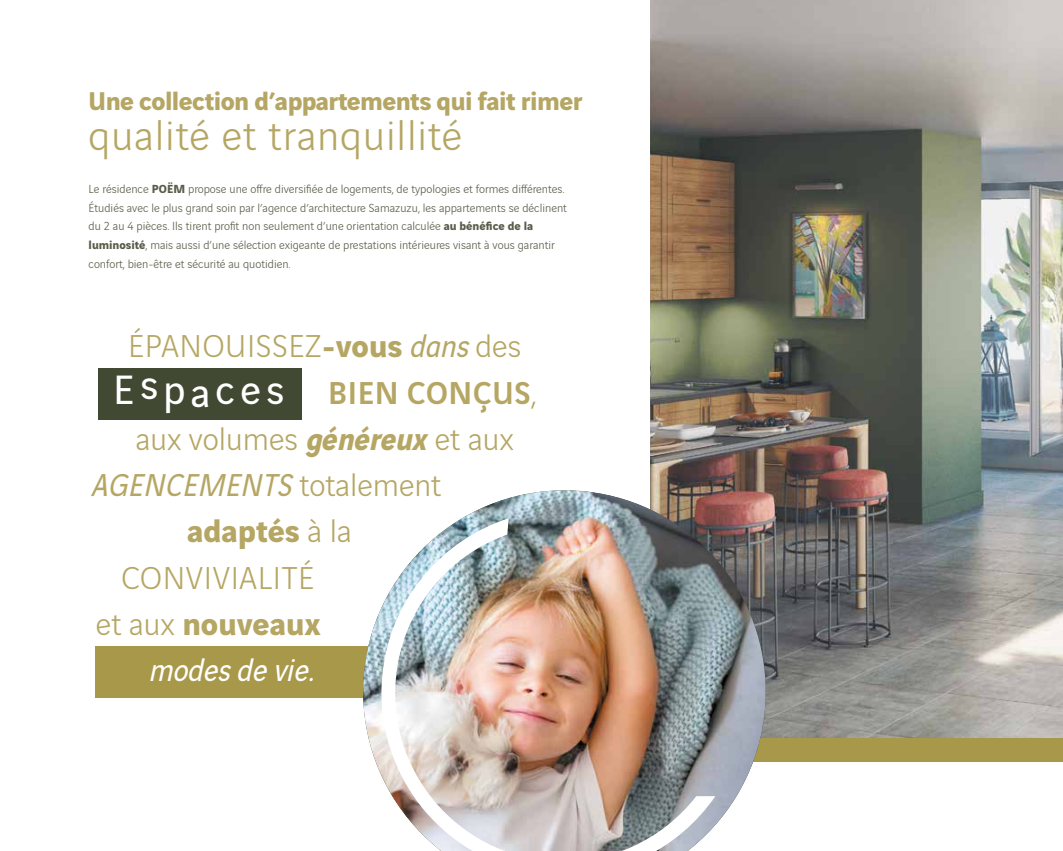
<style>
.page{position:relative;width:1063px;height:851px;background:#fff}
.page>*{position:absolute;margin:0;border:0;box-sizing:border-box;transform-origin:0 0}
.t1{font:300 44.5px "Vinci Sans";letter-spacing:.02em;color:#b5a663}
.t2{font:300 33.75px "Vinci Sans";letter-spacing:.02em;color:#b5a663}
.t3{font:300 33.75px "Vinci Sans";color:#b5a663}
.t4{font:700 33.75px "Vinci Sans";color:#b5a663}
.t5{font:italic 33.75px "Vinci Sans";letter-spacing:.02em;color:#b5a663}
.t6{font:500 33.75px "Vinci Sans";letter-spacing:.02em;color:#b5a663}
.t7{font:italic 33.75px "Vinci Sans";color:#fff}
.t8{font:700 27.38px "Vinci Sans";letter-spacing:-.02em;color:#b5a663}
.t9{font:300 12.5px/18.8px "Vinci Sans";color:#585c48}
.s1{font-weight:700}
.s2{font-weight:400;font-style:italic}
.s3{font-weight:400;font-size:43.75px;color:#fff}
.s4{font-weight:300}
.s5{font-weight:700;font-style:italic}
.s6{font-weight:300;font-style:normal}
</style>
<div class="page">
<img style="left:650px;top:0;width:413px;height:738px">
<div style="left:648px;top:738px;width:415px;height:24px;background:#a89849"></div>
<div style="left:96px;top:645px;width:303px;height:52px;background:#a89849"></div>
<div style="left:98px;top:368px;width:204px;height:52px;background:#414933"></div>
<img style="left:363px;top:490px;width:403px;height:335px">
<img style="left:373px;top:518px;width:342px;height:332px">
<h3 class="t8" style="left:89px;top:79px;width:496px">Une collection d’appartements qui fait rimer</h3>
<h1 class="t1" style="left:89px;top:103px;width:375px">qualité et tranquillité</h1>
<p class="t9" style="left:89px;top:178px;width:480px">Le résidence <span class="s1">POËM</span> propose une offre diversifiée de logements, de typologies et formes différentes.<br>Étudiés avec le plus grand soin par l’agence d’architecture Samazuzu, les appartements se déclinent du 2 au 4 pièces. Ils tirent profit non seulement d’une orientation calculée <span class="s1">au bénéfice de la luminosité</span>, mais aussi d’une sélection exigeante de prestations intérieures visant à vous garantir confort, bien-être et sécurité au quotidien.</p>
<h2 class="t2" style="left:128px;top:322px;width:395px">ÉPANOUISSEZ<span class="s1">-vous</span> <span class="s2">dans</span> des</h2>
<h2 class="t6" style="left:113px;top:366px;width:425px"><span class="s3">Espaces</span> BIEN CONÇUS<span class="s4">,</span></h2>
<h2 class="t3" style="left:136px;top:414px;width:379px">aux volumes <span class="s5">généreux</span> et aux</h2>
<h2 class="t5" style="left:92px;top:460px;width:351px">AGENCEMENTS <span class="s6">totalement</span></h2>
<h2 class="t4" style="left:187px;top:504px;width:166px">adaptés <span class="s4">à la</span></h2>
<h2 class="t2" style="left:121px;top:553px;width:194px">CONVIVIALITÉ</h2>
<h2 class="t4" style="left:96px;top:597px;width:226px"><span class="s4">et aux</span> nouveaux</h2>
<h2 class="t7" style="left:149px;top:645px;width:167px">modes de vie.</h2>
</div>
